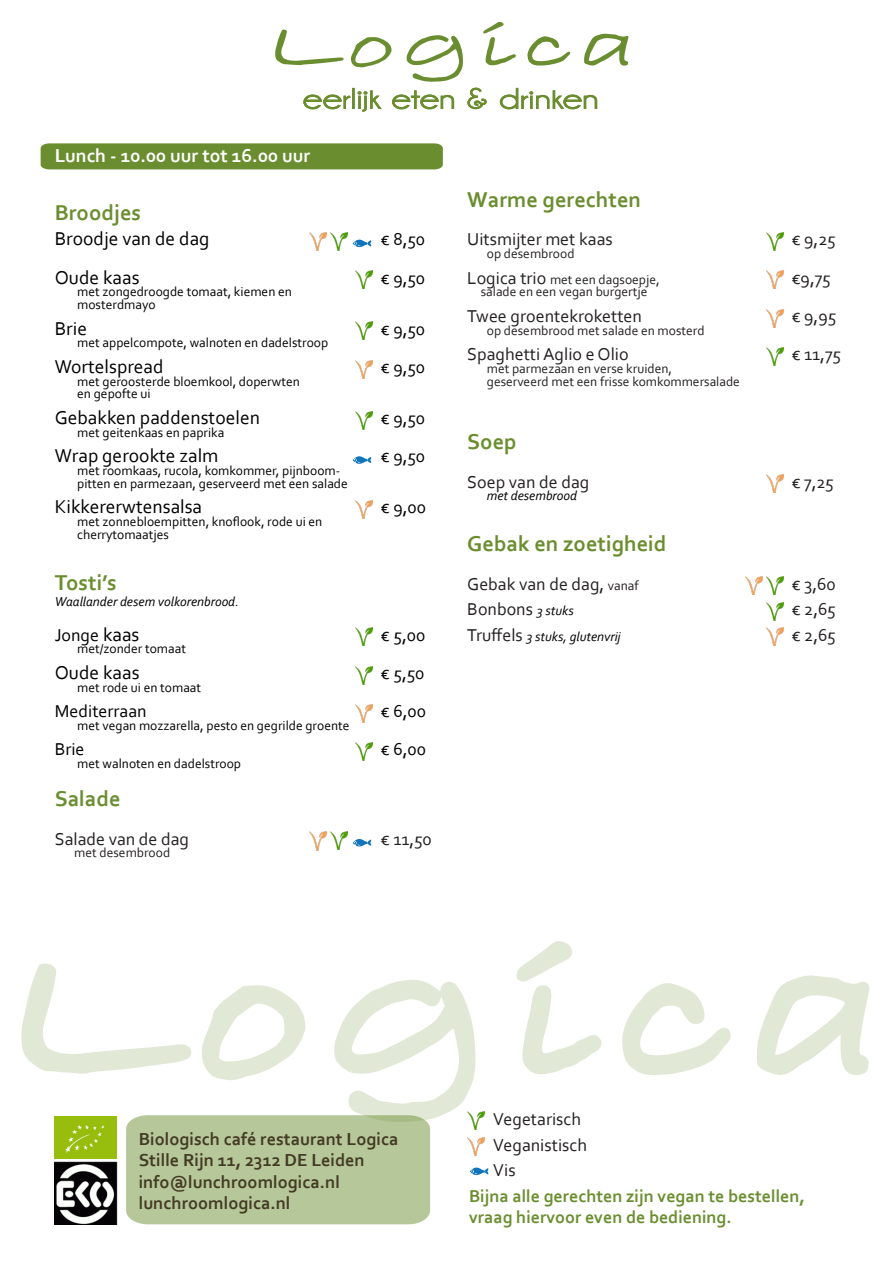
<style>
.page{position:relative;width:893px;height:1263px;background:#fff}
.page>*{position:absolute;margin:0;border:0;box-sizing:border-box;transform-origin:0 0}
.t1{font:700 22.5px "Corbel";color:#6a8e2f}
.t2{font:19.5px "Corbel";color:#000}
.t3{font:700 19.5px "Corbel";color:#fff}
.t4{font:700 18.3px "Corbel";color:#443a25}
.t5{font:18px "Corbel";color:#231f20}
.t6{font:18px "Corbel";color:#000}
.t7{font:700 18px "Corbel";color:#6a8e2f}
.t8{font:13.5px "Corbel";color:#000}
.t9{font:13.5px "Corbel";color:#231f20}
.t10{font:italic 13.5px "Corbel";color:#000}
.s1{font-size:19.5px}
.s2{font-size:18px}
.s3{font-size:13.5px}
.s4{font-style:italic;font-size:13.5px;color:#000}
.s5{font-style:normal;font-size:18px;color:#231f20}
</style>
<div class="page">
<svg style="left:516px;top:941px;width:86px;height:134px"></svg>
<svg style="left:757px;top:975px;width:113px;height:100px"></svg>
<svg style="left:622px;top:983px;width:109px;height:92px"></svg>
<div style="left:41px;top:143px;width:402px;height:26px;background:#6a8e2f"></div>
<svg style="left:275px;top:21px;width:354px;height:91px"></svg>
<img style="left:766px;top:233px;width:17px;height:18px">
<img style="left:766px;top:347px;width:17px;height:18px">
<img style="left:355px;top:360px;width:17px;height:18px">
<img style="left:355px;top:500px;width:17px;height:18px">
<img style="left:355px;top:411px;width:17px;height:18px">
<img style="left:766px;top:602px;width:17px;height:18px">
<img style="left:766px;top:628px;width:17px;height:18px">
<img style="left:766px;top:475px;width:17px;height:18px">
<img style="left:766px;top:271px;width:17px;height:18px">
<svg style="left:21px;top:963px;width:468px;height:261px"></svg>
<svg style="left:353px;top:240px;width:18px;height:7px"></svg>
<svg style="left:353px;top:456px;width:18px;height:8px"></svg>
<img style="left:331px;top:233px;width:17px;height:18px">
<img style="left:355px;top:271px;width:17px;height:18px">
<img style="left:355px;top:322px;width:17px;height:18px">
<img style="left:309px;top:233px;width:17px;height:18px">
<img style="left:355px;top:628px;width:17px;height:18px">
<img style="left:355px;top:666px;width:17px;height:18px">
<img style="left:355px;top:743px;width:17px;height:18px">
<img style="left:355px;top:704px;width:17px;height:18px">
<img style="left:766px;top:577px;width:17px;height:18px">
<img style="left:745px;top:577px;width:17px;height:18px">
<svg style="left:353px;top:839px;width:18px;height:7px"></svg>
<img style="left:331px;top:832px;width:17px;height:18px">
<img style="left:309px;top:832px;width:17px;height:18px">
<img style="left:766px;top:309px;width:17px;height:18px">
<p class="t3" style="left:55px;top:144px;width:257px">Lunch - 10.00 uur tot 16.00 uur</p>
<p class="t1" style="left:55px;top:198px;width:88px">Broodjes</p>
<p class="t2" style="left:55px;top:227px;width:156px">Broodje van de dag</p>
<p class="t2" style="left:55px;top:265px;width:86px">Oude kaas</p>
<p class="t8" style="left:77px;top:283px;width:216px">met zongedroogde tomaat, kiemen en</p>
<p class="t8" style="left:77px;top:296px;width:80px">mosterdmayo</p>
<p class="t2" style="left:55px;top:316px;width:34px">Brie</p>
<p class="t8" style="left:77px;top:334px;width:253px">met appelcompote, walnoten en dadelstroop</p>
<p class="t2" style="left:55px;top:354px;width:110px">Wortelspread</p>
<p class="t8" style="left:77px;top:373px;width:224px">met geroosterde bloemkool, doperwten</p>
<p class="t8" style="left:77px;top:385px;width:75px">en gepofte ui</p>
<p class="t2" style="left:55px;top:405px;width:207px">Gebakken paddenstoelen</p>
<p class="t8" style="left:77px;top:424px;width:149px">met geitenkaas en paprika</p>
<p class="t2" style="left:55px;top:443px;width:165px">Wrap gerookte zalm</p>
<p class="t8" style="left:77px;top:462px;width:264px">met roomkaas, rucola, komkommer, pijnboom-</p>
<p class="t8" style="left:77px;top:475px;width:272px">pitten en parmezaan, geserveerd met een salade</p>
<p class="t2" style="left:55px;top:494px;width:149px">Kikkererwtensalsa</p>
<p class="t8" style="left:77px;top:513px;width:247px">met zonnebloempitten, knoflook, rode ui en</p>
<p class="t8" style="left:77px;top:526px;width:93px">cherrytomaatjes</p>
<p class="t1" style="left:55px;top:568px;width:63px">Tosti’s</p>
<p class="t10" style="left:55px;top:593px;width:186px">Waallander desem volkorenbrood.</p>
<p class="t6" style="left:55px;top:623px;width:86px">Jonge <span class="s1">kaas</span></p>
<p class="t8" style="left:77px;top:640px;width:110px">met/zonder tomaat</p>
<p class="t2" style="left:55px;top:660px;width:86px">Oude kaas</p>
<p class="t8" style="left:77px;top:679px;width:126px">met rode ui en tomaat</p>
<p class="t6" style="left:55px;top:700px;width:93px">Mediterraan</p>
<p class="t8" style="left:77px;top:717px;width:274px">met vegan mozzarella, pesto en gegrilde groente</p>
<p class="t6" style="left:55px;top:738px;width:31px">Brie</p>
<p class="t8" style="left:77px;top:755px;width:165px">met walnoten en dadelstroop</p>
<p class="t1" style="left:55px;top:785px;width:67px">Salade</p>
<p class="t5" style="left:55px;top:827px;width:136px">Salade van de dag</p>
<p class="t9" style="left:74px;top:844px;width:98px">met desembrood</p>
<p class="t6" style="left:381px;top:228px;width:46px">€ 8,50</p>
<p class="t6" style="left:381px;top:266px;width:46px">€ 9,50</p>
<p class="t6" style="left:381px;top:317px;width:46px">€ 9,50</p>
<p class="t6" style="left:381px;top:356px;width:46px">€ 9,50</p>
<p class="t6" style="left:381px;top:407px;width:46px">€ 9,50</p>
<p class="t6" style="left:381px;top:445px;width:46px">€ 9,50</p>
<p class="t6" style="left:381px;top:496px;width:47px">€ 9,00</p>
<p class="t6" style="left:381px;top:623px;width:46px">€ 5,00</p>
<p class="t6" style="left:381px;top:662px;width:45px">€ 5,50</p>
<p class="t6" style="left:381px;top:700px;width:47px">€ 6,00</p>
<p class="t6" style="left:381px;top:738px;width:47px">€ 6,00</p>
<p class="t5" style="left:381px;top:827px;width:53px">€ 11,50</p>
<p class="t1" style="left:467px;top:186px;width:175px">Warme gerechten</p>
<p class="t5" style="left:467px;top:228px;width:147px">Uitsmijter met kaas</p>
<p class="t5" style="left:791px;top:228px;width:46px">€ 9,25</p>
<p class="t9" style="left:487px;top:245px;width:89px">op desembrood</p>
<p class="t9" style="left:467px;top:271px;width:194px"><span class="s2">Logica trio</span> met een dagsoepje,</p>
<p class="t5" style="left:791px;top:266px;width:41px">€9,75</p>
<p class="t9" style="left:481px;top:283px;width:168px">salade en een vegan burgertje</p>
<p class="t5" style="left:467px;top:305px;width:176px">Twee groentekroketten</p>
<p class="t5" style="left:791px;top:305px;width:47px">€ 9,95</p>
<p class="t9" style="left:487px;top:322px;width:219px">op desembrood met salade en mosterd</p>
<p class="t5" style="left:467px;top:343px;width:163px">Spaghetti Aglio e Olio</p>
<p class="t5" style="left:791px;top:343px;width:51px">€ 11,75</p>
<p class="t9" style="left:487px;top:360px;width:187px">met parmezaan en verse kruiden,</p>
<p class="t9" style="left:487px;top:373px;width:255px">geserveerd met een frisse komkommersalade</p>
<p class="t1" style="left:467px;top:428px;width:51px">Soep</p>
<p class="t5" style="left:467px;top:470px;width:124px">Soep van de dag</p>
<p class="t5" style="left:791px;top:470px;width:44px">€ 7,25</p>
<p class="t10" style="left:487px;top:487px;width:92px">met desembrood</p>
<p class="t1" style="left:467px;top:530px;width:201px">Gebak en zoetigheid</p>
<p class="t5" style="left:467px;top:572px;width:173px">Gebak van de dag, <span class="s3">vanaf</span></p>
<p class="t5" style="left:791px;top:572px;width:46px">€ 3,60</p>
<p class="t5" style="left:467px;top:598px;width:108px">Bonbons <span class="s4">3 stuks</span></p>
<p class="t5" style="left:791px;top:598px;width:46px">€ 2,65</p>
<p class="t10" style="left:467px;top:628px;width:155px"><span class="s5">Truffels</span> 3 stuks, glutenvrij</p>
<p class="t5" style="left:791px;top:623px;width:46px">€ 2,65</p>
<p class="t4" style="left:139px;top:1128px;width:261px">Biologisch café restaurant Logica</p>
<p class="t4" style="left:139px;top:1149px;width:227px">Stille Rijn 11, 2312 DE Leiden</p>
<p class="t4" style="left:139px;top:1170px;width:203px">info@lunchroomlogica.nl</p>
<p class="t4" style="left:139px;top:1191px;width:153px">lunchroomlogica.nl</p>
<p class="t5" style="left:493px;top:1108px;width:89px">Vegetarisch</p>
<p class="t5" style="left:493px;top:1133px;width:95px">Veganistisch</p>
<p class="t5" style="left:493px;top:1159px;width:24px">Vis</p>
<p class="t7" style="left:469px;top:1185px;width:338px">Bijna alle gerechten zijn vegan te bestellen,</p>
<p class="t7" style="left:469px;top:1206px;width:264px">vraag hiervoor even de bediening.</p>
</div>
